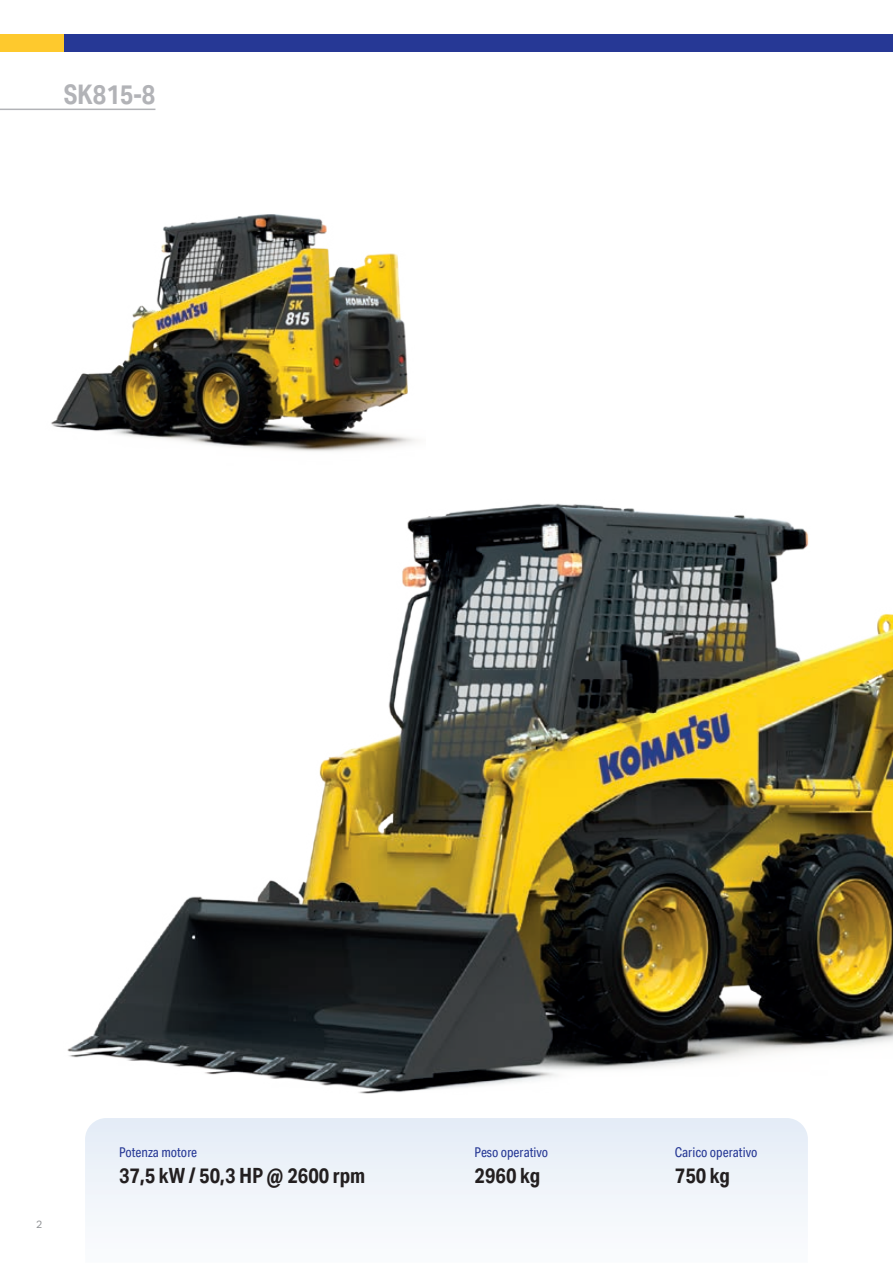
<style>
.page{position:relative;width:893px;height:1263px;background:#fff}
.page>*{position:absolute;margin:0;border:0;box-sizing:border-box;transform-origin:0 0}
.t1{font:700 27px "Aktiv Grotesk Cd";color:#b2b3b7}
.t2{font:700 21px "Aktiv Grotesk Cd";color:#231f20}
.t3{font:13.5px "Aktiv Grotesk Cd";color:#263895}
.t4{font:10.5px "Aktiv Grotesk";color:#939598}
</style>
<div class="page">
<div style="left:85px;top:1142px;width:723px;height:80px;background:#eff4fa"></div>
<img style="left:51px;top:214px;width:366px;height:238px">
<img style="left:67px;top:503px;width:826px;height:639px">
<hr style="left:0;top:109px;width:155px;height:1px;background:#b2b3b7">
<div style="left:0;top:34px;width:143px;height:17px;background:#fec92d"></div>
<div style="left:64px;top:34px;width:829px;height:17px;background:#263895"></div>
<h1 class="t1" style="left:64px;top:79px;width:93px">SK815-8</h1>
<p class="t4" style="left:36px;top:1218px;width:8px">2</p>
<p class="t3" style="left:119px;top:1145px;width:80px">Potenza motore</p>
<h2 class="t2" style="left:119px;top:1163px;width:248px">37,5 kW / 50,3 HP @ 2600 rpm</h2>
<p class="t3" style="left:475px;top:1145px;width:75px">Peso operativo</p>
<h2 class="t2" style="left:475px;top:1163px;width:67px">2960 kg</h2>
<p class="t3" style="left:675px;top:1145px;width:84px">Carico operativo</p>
<h2 class="t2" style="left:675px;top:1163px;width:57px">750 kg</h2>
</div>
